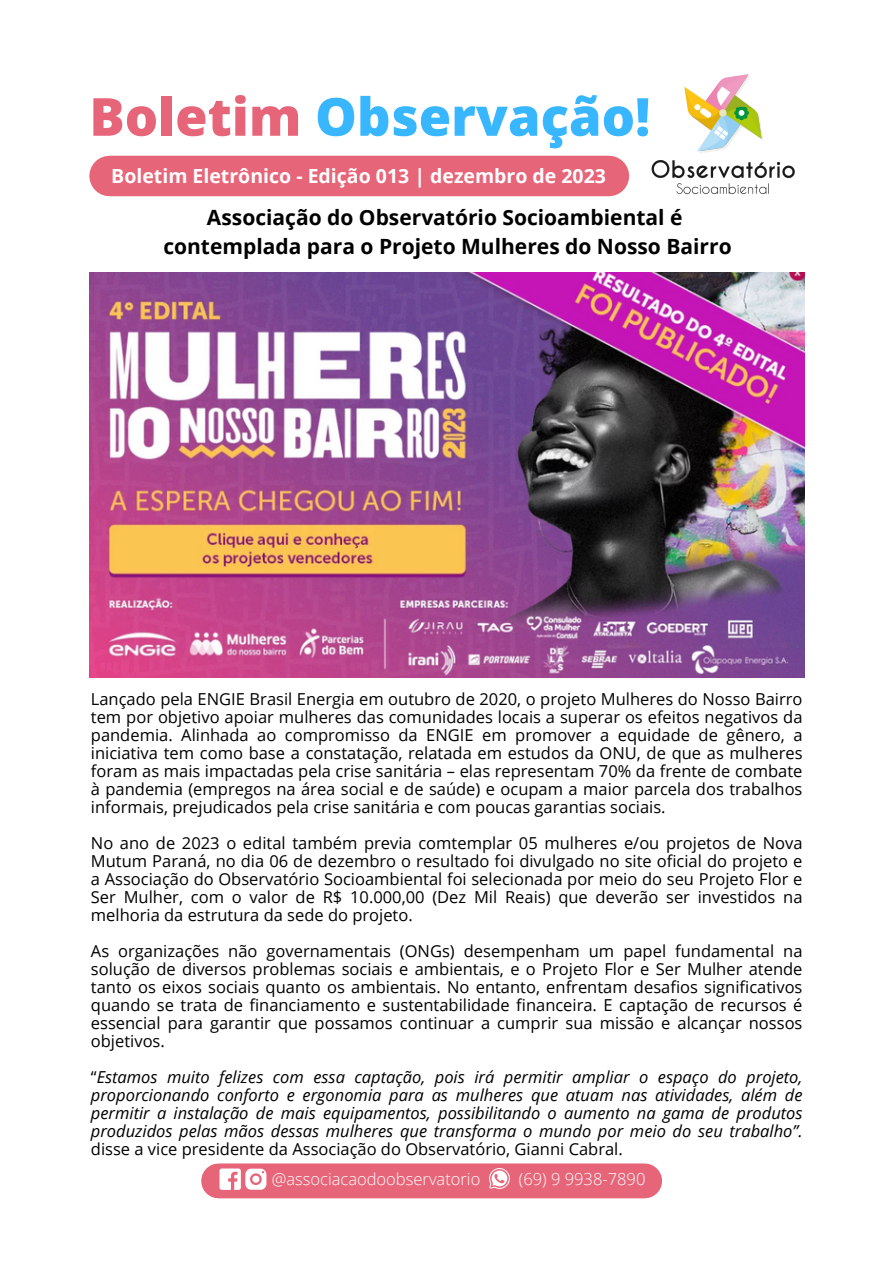
<style>
.page{position:relative;width:893px;height:1264px;background:#fff}
.page>*{position:absolute;margin:0;border:0;box-sizing:border-box;transform-origin:0 0}
.t1{font:800 52.5px "Open Sans";color:#38b6ff}
.t2{font:700 21px/29.2px "Open Sans";color:#000;text-align:center}
.t3{font:700 19.5px "Open Sans";color:#fff}
.t4{font:16.5px/18px "Open Sans";color:#000;text-align:justify}
.t5{font:italic 16.5px/18px "Open Sans";color:#000;text-align:justify}
.t6{font:300 16.5px "Open Sans";color:#fff}
.s1{color:#e76579}
.s2{font-style:normal}
</style>
<div class="page">
<img style="left:89px;top:272px;width:715px;height:405px">
<div style="left:110px;top:156px;width:499px;height:40px;background:#e76579"></div>
<img style="left:651px;top:74px;width:144px;height:120px">
<div style="left:219px;top:1163px;width:425px;height:35px;background:#e76579"></div>
<svg style="left:219px;top:1168px;width:47px;height:21px"></svg>
<svg style="left:489px;top:1168px;width:21px;height:20px"></svg>
<h2 class="t1" style="left:89px;top:80px;width:562px"><span class="s1">Boletim</span> Observação!</h2>
<p class="t3" style="left:111px;top:162px;width:496px">Boletim Eletrônico - Edição 013 | dezembro de 2023</p>
<h2 class="t2" style="left:163px;top:202px;width:569px">Associação do Observatório Socioambiental é contemplada para o Projeto Mulheres do Nosso Bairro</h2>
<p class="t4" style="left:91px;top:689px;width:713px">Lançado pela ENGIE Brasil Energia em outubro de 2020, o projeto Mulheres do Nosso Bairro tem por objetivo apoiar mulheres das comunidades locais a superar os efeitos negativos da pandemia. Alinhada ao compromisso da ENGIE em promover a equidade de gênero, a iniciativa tem como base a constatação, relatada em estudos da ONU, de que as mulheres foram as mais impactadas pela crise sanitária – elas representam 70% da frente de combate à pandemia (empregos na área social e de saúde) e ocupam a maior parcela dos trabalhos informais, prejudicados pela crise sanitária e com poucas garantias sociais.</p>
<p class="t4" style="left:91px;top:833px;width:713px">No ano de 2023 o edital também previa comtemplar 05 mulheres e/ou projetos de Nova Mutum Paraná, no dia 06 de dezembro o resultado foi divulgado no site oficial do projeto e a Associação do Observatório Socioambiental foi selecionada por meio do seu Projeto Flor e Ser Mulher, com o valor de R$ 10.000,00 (Dez Mil Reais) que deverão ser investidos na melhoria da estrutura da sede do projeto.</p>
<p class="t4" style="left:91px;top:941px;width:713px">As organizações não governamentais (ONGs) desempenham um papel fundamental na solução de diversos problemas sociais e ambientais, e o Projeto Flor e Ser Mulher atende tanto os eixos sociais quanto os ambientais. No entanto, enfrentam desafios significativos quando se trata de financiamento e sustentabilidade financeira. E captação de recursos é essencial para garantir que possamos continuar a cumprir sua missão e alcançar nossos objetivos.</p>
<p class="t5" style="left:91px;top:1067px;width:713px"><span class="s2">“</span>Estamos muito felizes com essa captação, pois irá permitir ampliar o espaço do projeto, proporcionando conforto e ergonomia para as mulheres que atuam nas atividades, além de permitir a instalação de mais equipamentos, possibilitando o aumento na gama de produtos produzidos pelas mãos dessas mulheres que transforma o mundo por meio do seu trabalho”. <span class="s2">disse a vice presidente da Associação do Observatório, Gianni Cabral.</span></p>
<p class="t6" style="left:272px;top:1167px;width:210px">@associacaodoobservatorio</p>
<p class="t6" style="left:519px;top:1167px;width:128px">(69) 9 9938-7890</p>
</div>
